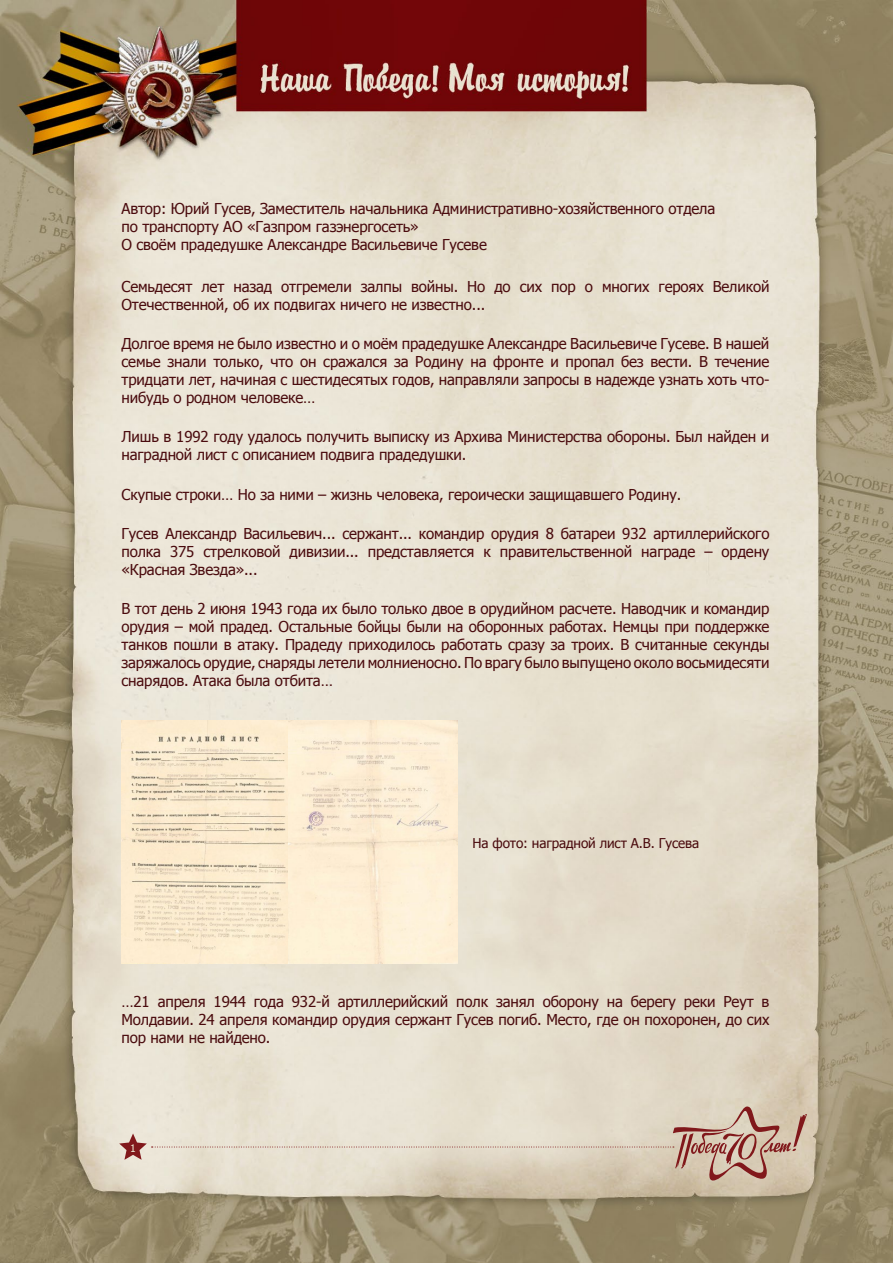
<style>
.page{position:relative;width:893px;height:1263px;background:#fff}
.page>*{position:absolute;margin:0;border:0;box-sizing:border-box;transform-origin:0 0}
.t1{font:15px/18px "Tahoma";letter-spacing:-.01em;color:#4a0b0e;text-align:justify}
.t2{font:13.5px "Tahoma";letter-spacing:-.01em;color:#4a0b0e}
.t3{font:10.5px "Tahoma";color:#edead3}
</style>
<div class="page">
<img style="left:0;top:0;width:893px;height:1263px">
<svg style="left:119px;top:1106px;width:688px;height:83px;background:#ddd0bf"></svg>
<img style="left:122px;top:721px;width:335px;height:243px">
<p class="t1" style="left:122px;top:199px;width:595px;text-align:left">Автор: Юрий Гусев, Заместитель начальника Административно-хозяйственного отдела по транспорту АО «Газпром газэнергосеть»<br>О своём прадедушке Александре Васильевиче Гусеве</p>
<p class="t1" style="left:122px;top:277px;width:649px">Семьдесят лет назад отгремели залпы войны. Но до сих пор о многих героях Великой<br>Отечественной, об их подвигах ничего не известно...</p>
<p class="t1" style="left:122px;top:334px;width:649px">Долгое время не было известно и о моём прадедушке Александре Васильевиче Гусеве. В нашей семье знали только, что он сражался за Родину на фронте и пропал без вести. В течение тридцати лет, начиная с шестидесятых годов, направляли запросы в надежде узнать хоть что&shy;нибудь о родном человеке…</p>
<p class="t1" style="left:122px;top:427px;width:649px">Лишь в 1992 году удалось получить выписку из Архива Министерства обороны. Был найден и наградной лист с описанием подвига прадедушки.</p>
<p class="t1" style="left:122px;top:484px;width:561px">Скупые строки… Но за ними – жизнь человека, героически защищавшего Родину.</p>
<p class="t1" style="left:122px;top:524px;width:649px">Гусев Александр Васильевич... сержант... командир орудия 8 батареи 932 артиллерийского полка 375 стрелковой дивизии... представляется к правительственной награде – ордену «Красная Звезда»...</p>
<p class="t1" style="left:122px;top:599px;width:649px">В тот день 2 июня 1943 года их было только двое в орудийном расчете. Наводчик и командир орудия – мой прадед. Остальные бойцы были на оборонных работах. Немцы при поддержке танков пошли в атаку. Прадеду приходилось работать сразу за троих. В считанные секунды заряжалось орудие, снаряды летели молниеносно. По врагу было выпущено около восьмидесяти снарядов. Атака была отбита…</p>
<p class="t2" style="left:472px;top:834px;width:228px">На фото: наградной лист А.В. Гусева</p>
<p class="t1" style="left:122px;top:992px;width:649px">…21 апреля 1944 года 932-й артиллерийский полк занял оборону на берегу реки Реут в Молдавии. 24 апреля командир орудия сержант Гусев погиб. Место, где он похоронен, до сих пор нами не найдено.</p>
<p class="t3" style="left:130px;top:1141px;width:7px">1</p>
</div>
